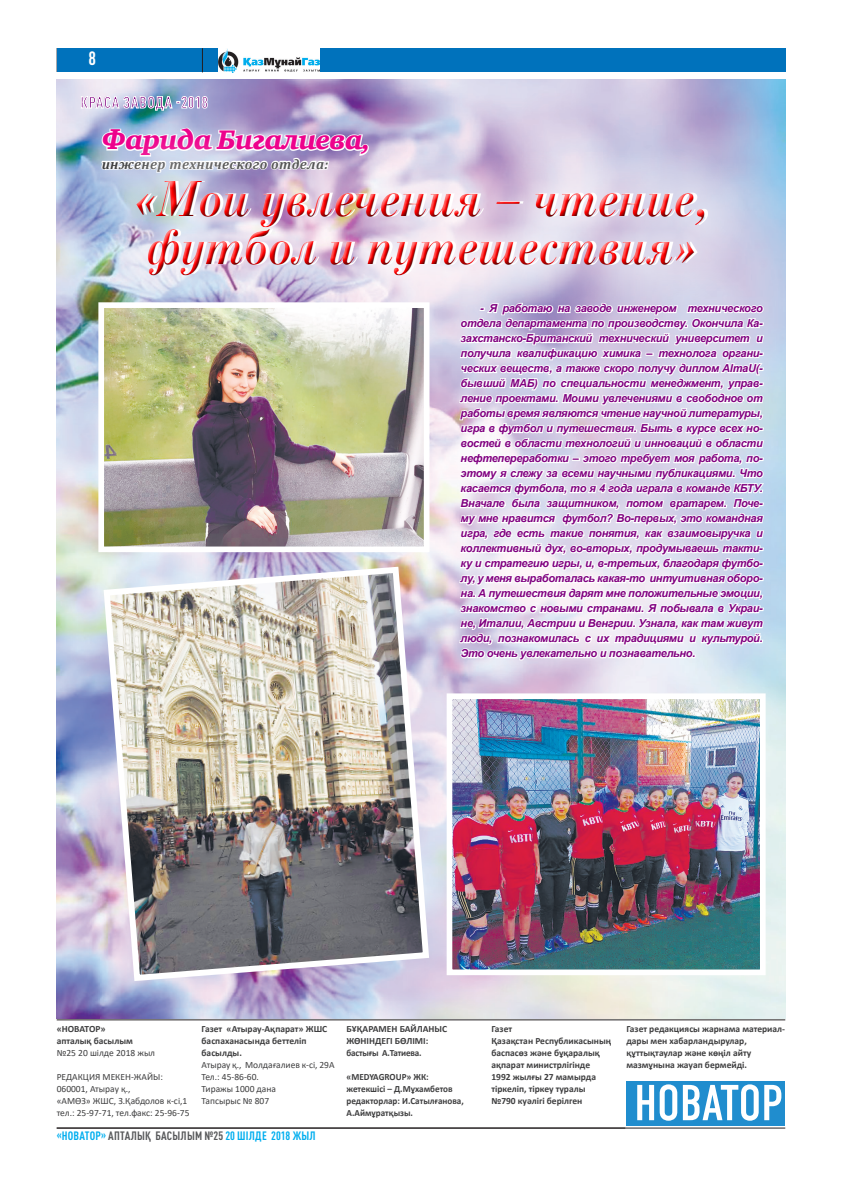
<style>
.page{position:relative;width:842px;height:1191px;background:#fff}
.page>*{position:absolute;margin:0;border:0;box-sizing:border-box;transform-origin:0 0}
.t1{font:italic 700 50px/48px "DS New Standard";color:#f00;scale:.93 1}
.t2{font:italic 800 27.6px "AT Charter";letter-spacing:-.025em;color:#ed028c}
.t3{font:700 condensed 19px "DIN Pro";color:#fff}
.t4{font:700 condensed 16px "DIN Pro";letter-spacing:.025em;color:#800080}
.t5{font:italic 700 14px "Cambria";letter-spacing:.03em;color:#3e3e3f}
.t6{font:700 condensed 12px "DIN Pro";letter-spacing:.01em;color:#00aeef}
.t7{font:700 condensed 12px "DIN Pro";color:#57585a}
.t8{font:italic 700 11px/15px "Arial";letter-spacing:-.025em;color:#800080;text-align:justify}
.t9{font:700 9.5px/12px "Calibri";color:#3e3e3f}
.t10{font:9.5px/12px "Calibri";color:#3e3e3f}
.t11{font:700 9.5px/12px "Calibri";color:#3e3e3f;scale:.96 1}
.s1{color:#57585a}
</style>
<div class="page">
<hr style="left:57px;top:1127px;width:728px;height:1px;background:#231f20">
<img style="left:57px;top:79px;width:728px;height:939px">
<hr style="left:57px;top:1019px;width:728px;height:1px;background:#231f20">
<div style="left:626px;top:1080px;width:159px;height:45px;background:#208dce"></div>
<svg style="left:637px;top:1084px;width:144px;height:36px"></svg>
<div style="left:57px;top:48px;width:728px;height:24px;background:#0072bc"></div>
<svg style="left:202px;top:48px;width:1px;height:24px"></svg>
<svg style="left:81px;top:96px;width:127px;height:15px"></svg>
<svg style="left:100px;top:126px;width:271px;height:10px;background:#bbbbdb"></svg>
<div style="left:92px;top:136px;width:658px;height:184px;background:#fff;opacity:.75"></div>
<div style="left:130px;top:174px;width:580px;height:103px;background:#fff;opacity:.75"></div>
<div style="left:132px;top:176px;width:580px;height:101px;background:#231f20;opacity:.75"></div>
<svg style="left:455px;top:296px;width:311px;height:372px"></svg>
<img style="left:105px;top:309px;width:317px;height:236px">
<div style="left:98px;top:302px;width:331px;height:250px;border:6px solid #fff"></div>
<img style="left:100px;top:563px;width:332px;height:421px">
<img style="left:454px;top:700px;width:305px;height:268px">
<div style="left:447px;top:693px;width:319px;height:282px;border:6px solid #fff"></div>
<h3 class="t3" style="left:88px;top:44px;width:9px">8</h3>
<h3 class="t4" style="left:80px;top:90px;width:9px">Краса</h3>
<h3 class="t4" style="left:123px;top:90px;width:86px">завода -2018</h3>
<h2 class="t2" style="left:102px;top:125px;width:271px">Фарида Бигалиева,</h2>
<p class="t5" style="left:102px;top:154px;width:228px">инженер технического отдела:</p>
<h1 class="t1" style="left:134px;top:176px;width:621px">«Мои увлечения – чтение, футбол и путешествия»</h1>
<p class="t8" style="left:461px;top:301px;width:304px;text-indent:20px">- Я работаю на заводе инженером технического отдела департамента по производству. Окончила Ка&shy;захстанско-Британский технический университет и получила квалификацию химика – технолога органи&shy;ческих веществ, а также скоро получу диплом AlmaU(- бывший МАБ) по специальности менеджмент, управ&shy;ление проектами. Моими увлечениями в свободное от работы время являются чтение научной литературы, игра в футбол и путешествия. Быть в курсе всех но&shy;востей в области технологий и инноваций в области нефтепереработки – этого требует моя работа, по&shy;этому я слежу за всеми научными публикациями. Что касается футбола, то я 4 года играла в команде КБТУ.<br>Вначале была защитником, потом вратарем. Поче&shy;му мне нравится футбол? Во-первых, это командная игра, где есть такие понятия, как взаимовыручка и коллективный дух, во-вторых, продумываешь такти&shy;ку и стратегию игры, и, в-третьих, благодаря футбо&shy;лу, у меня выработалась какая-то интуитивная оборо&shy;на. А путешествия дарят мне положительные эмоции, знакомство с новыми странами. Я побывала в Украи&shy;не, Италии, Австрии и Венгрии. Узнала, как там живут люди, познакомилась с их традициями и культурой.<br>Это очень увлекательно и познавательно.</p>
<p class="t9" style="left:57px;top:1023px;width:18px">«НОВАТО</p>
<p class="t9" style="left:57px;top:1023px;width:78px;text-indent:39px">Р» апталық басылым</p>
<p class="t10" style="left:57px;top:1047px;width:100px">№25 20 шілде 2018 жыл</p>
<p class="t10" style="left:57px;top:1071px;width:134px">РЕДАКЦИЯ МЕКЕН-ЖАЙЫ:<br>060001, Атырау қ.,<br>«АМӨЗ» ЖШС, З.Қабдолов к-сі,1 тел.: 25-97-71, тел.факс: 25-96-75</p>
<p class="t9" style="left:202px;top:1023px;width:113px">Газет «Атырау-Ақпарат» ЖШС баспаханасында беттеліп басылды.</p>
<p class="t10" style="left:202px;top:1059px;width:134px">Атырау қ., Молдағалиев к-сі, 29А<br>Тел.: 45-86-60.<br>Тиражы 1000 дана<br>Тапсырыс № 807</p>
<p class="t9" style="left:346px;top:1023px;width:95px">БҰҚАРАМЕН БАЙЛАНЫС<br>ЖӨНІНДЕГІ БӨЛІМІ: бастығы А.Татиева.</p>
<p class="t11" style="left:346px;top:1071px;width:124px">«MEDYAGROUP» ЖК: жетекшісі – Д.Мұхамбетов редакторлар: И.Сатылғанова,<br>А.Аймұратқызы.</p>
<p class="t9" style="left:491px;top:1023px;width:121px">Газет<br>Қазақстан Республикасының баспасөз және бұқаралық ақпарат министрлігінде<br>1992 жылғы 27 мамырда тіркеліп, тіркеу туралы №790 куәлігі берілген</p>
<p class="t9" style="left:626px;top:1023px;width:160px">Газет редакциясы жарнама материал&shy;дары мен хабарландырулар, құттықтаулар және көңіл айту мазмұнына жауап бермейді.</p>
<p class="t6" style="left:57px;top:1127px;width:59px">«НОВАТОР» <span class="s1">апталы</span></p>
<p class="t7" style="left:145px;top:1127px;width:18px">қ басылым</p>
<p class="t6" style="left:205px;top:1127px;width:97px"><span class="s1">№25</span> 20 ШІЛДЕ 2018 жыл</p>
</div>
